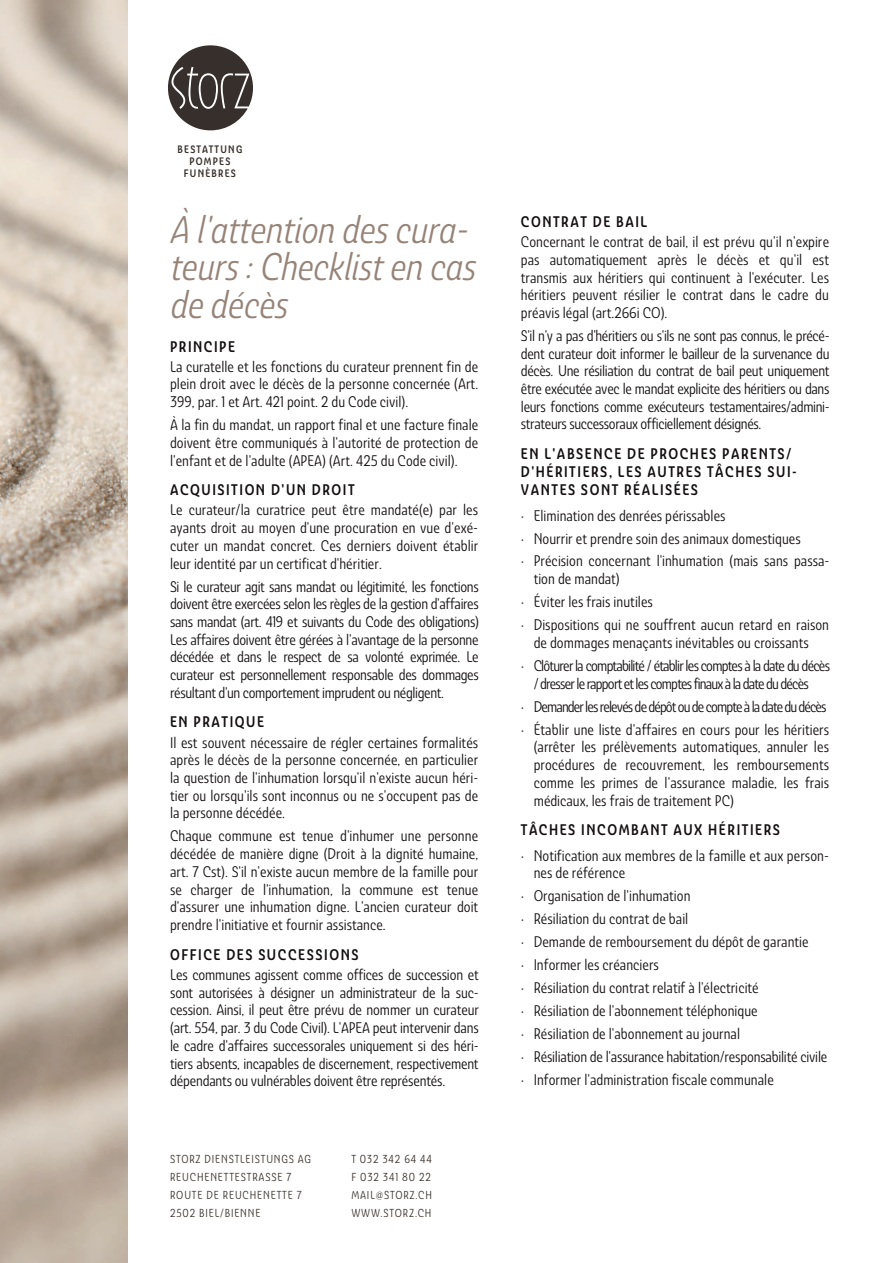
<style>
.page{position:relative;width:893px;height:1263px;background:#fff}
.page>*{position:absolute;margin:0;border:0;box-sizing:border-box;transform-origin:0 0}
.t1{font:italic 37.5px/37.5px "Ashemore Cond";letter-spacing:-.01em;color:#978478}
.t2{font:15px/17.7px "Ashemore Cond";color:#130f10;text-align:justify}
.t3{font:500 15px/17.9px "Ashemore Cond";letter-spacing:.1em;color:#130f10}
.t4{font:15px/23px "Ashemore Cond";letter-spacing:-.05em;color:#130f10;text-align:center}
.t5{font:15px/22.8px "Ashemore Cond";letter-spacing:-.045em;color:#130f10;text-align:center}
.t6{font:11.25px/18px "Ashemore Cond";letter-spacing:.075em;color:#372f2b}
.t7{font:500 10.5px/12px "Ashemore Cond";letter-spacing:.12em;color:#372f2b;text-align:center}
.s1{font-weight:500}
</style>
<div class="page">
<img style="left:0;top:0;width:128px;height:1263px">
<svg style="left:168px;top:45px;width:85px;height:85px"></svg>
<p class="t7" style="left:178px;top:143px;width:66px">BESTATTUNG<br>POMPES<br>FUNÈBRES</p>
<h1 class="t1" style="left:170px;top:211px;width:308px">À l'attention des cura&shy;teurs : Checklist en cas de décès</h1>
<p class="t3" style="left:170px;top:337px;width:66px">PRINCIPE</p>
<p class="t2" style="left:170px;top:358px;width:310px">La curatelle et les fonctions du curateur prennent fin de plein droit avec le décès de la personne concernée (Art.<br>399, par. 1 et Art. 421 point. 2 du Code civil).</p>
<p class="t2" style="left:170px;top:416px;width:310px">À la fin du mandat, un rapport final et une facture finale doivent être communiqués à l'autorité de protection de l'enfant et de l'adulte (APEA) (Art. 425 du Code civil).</p>
<p class="t3" style="left:170px;top:480px;width:186px">ACQUISITION D'UN DROIT</p>
<p class="t2" style="left:170px;top:501px;width:310px">Le curateur/la curatrice peut être mandaté(e) par les ayants droit au moyen d'une procuration en vue d'exé&shy;cuter un mandat concret. Ces derniers doivent établir leur identité par un certificat d'héritier.</p>
<p class="t2" style="left:170px;top:577px;width:310px">Si le curateur agit sans mandat ou légitimité, les fonctions doivent être exercées selon les règles de la gestion d'affaires sans mandat (art. 419 et suivants du Code des obligations)<br>Les affaires doivent être gérées à l'avantage de la personne décédée et dans le respect de sa volonté exprimée. Le curateur est personnellement responsable des dommages résultant d'un comportement imprudent ou négligent.</p>
<p class="t3" style="left:170px;top:712px;width:95px">EN PRATIQUE</p>
<p class="t2" style="left:170px;top:733px;width:310px">Il est souvent nécessaire de régler certaines formalités après le décès de la personne concernée, en particulier la question de l'inhumation lorsqu'il n'existe aucun héri&shy;tier ou lorsqu'ils sont inconnus ou ne s'occupent pas de la personne décédée.</p>
<p class="t2" style="left:170px;top:827px;width:310px">Chaque commune est tenue d'inhumer une personne décédée de manière digne (Droit à la dignité humaine, art. 7 Cst). S'il n'existe aucun membre de la famille pour se charger de l'inhumation, la commune est tenue d'assurer une inhumation digne. L'ancien curateur doit prendre l'initiative et fournir assistance.</p>
<p class="t3" style="left:170px;top:945px;width:190px">OFFICE DES SUCCESSIONS</p>
<p class="t2" style="left:170px;top:966px;width:310px">Les communes agissent comme offices de succession et sont autorisées à désigner un administrateur de la suc&shy;cession. Ainsi, il peut être prévu de nommer un curateur (art. 554, par. 3 du Code Civil). L'APEA peut intervenir dans le cadre d'affaires successorales uniquement si des héri&shy;tiers absents, incapables de discernement, respectivement dépendants ou vulnérables doivent être représentés.</p>
<p class="t6" style="left:170px;top:1150px;width:142px">STORZ DIENSTLEISTUNGS AG<br>REUCHENETTESTRASSE 7<br>ROUTE DE REUCHENETTE 7<br>2502 BIEL/BIENNE</p>
<p class="t6" style="left:351px;top:1150px;width:82px;text-align:justify">T 032 342 64 44<br>F 032 341 80 22<br>MAIL@STORZ.CH WWW.STORZ.CH</p>
<p class="t3" style="left:521px;top:212px;width:128px">CONTRAT DE BAIL</p>
<p class="t2" style="left:521px;top:233px;width:310px">Concernant le contrat de bail, il est prévu qu'il n'expire pas automatiquement après le décès et qu'il est transmis aux héritiers qui continuent à l'exécuter. Les héritiers peuvent résilier le contrat dans le cadre du préavis légal (art.266i CO).</p>
<p class="t2" style="left:521px;top:327px;width:310px">S'il n'y a pas d'héritiers ou s'ils ne sont pas connus, le précé&shy;dent curateur doit informer le bailleur de la survenance du décès. Une résiliation du contrat de bail peut uniquement être exécutée avec le mandat explicite des héritiers ou dans leurs fonctions comme exécuteurs testamentaires/admini&shy;strateurs successoraux officiellement désignés.</p>
<p class="t3" style="left:521px;top:444px;width:277px">EN L'ABSENCE DE PROCHES PARENTS/<br>D'HÉRITIERS, LES AUTRES TÂCHES SUI-<br>VANTES SONT RÉALISÉES</p>
<p class="t2" style="left:521px;top:504px;width:310px;line-height:23px;text-align:left">⋅ Elimination des denrées périssables<br>⋅ Nourrir et prendre soin des animaux domestiques<br>⋅ Précision concernant l'inhumation (mais sans passa-</p>
<p class="t2" style="left:521px;top:567px;width:310px;line-height:23px;text-align:left;text-indent:13px">tion de mandat)<br>⋅ Éviter les frais inutiles<br>⋅ Dispositions qui ne souffrent aucun retard en raison</p>
<p class="t5" style="left:521px;top:631px;width:311px">de dommages menaçants inévitables ou croissants<br>⋅ Clôturer la comptabilité / établir les comptes à la date du décès</p>
<p class="t4" style="left:521px;top:672px;width:310px">/ dresser le rapport et les comptes finaux à la date du décès<br>⋅ Demander les relevés de dépôt ou de compte à la date du décès ⋅ Établir une liste d'affaires en cours pour les héritiers</p>
<p class="t2" style="left:534px;top:738px;width:297px">(arrêter les prélèvements automatiques, annuler les procédures de recouvrement, les remboursements comme les primes de l'assurance maladie, les frais médicaux, les frais de traitement PC)</p>
<p class="t2" style="left:521px;top:817px;width:310px;line-height:25.3px"><span class="s1">TÂCHES INCOMBANT AUX HÉRITIERS<br></span>⋅ Notification aux membres de la famille et aux person-</p>
<p class="t2" style="left:521px;top:862px;width:308px;line-height:23px;text-align:left;text-indent:13px">nes de référence<br>⋅ Organisation de l'inhumation<br>⋅ Résiliation du contrat de bail<br>⋅ Demande de remboursement du dépôt de garantie<br>⋅ Informer les créanciers<br>⋅ Résiliation du contrat relatif à l'électricité<br>⋅ Résiliation de l'abonnement téléphonique<br>⋅ Résiliation de l'abonnement au journal<br>⋅ Résiliation de l'assurance habitation/responsabilité civile ⋅ Informer l'administration fiscale communale</p>
</div>
